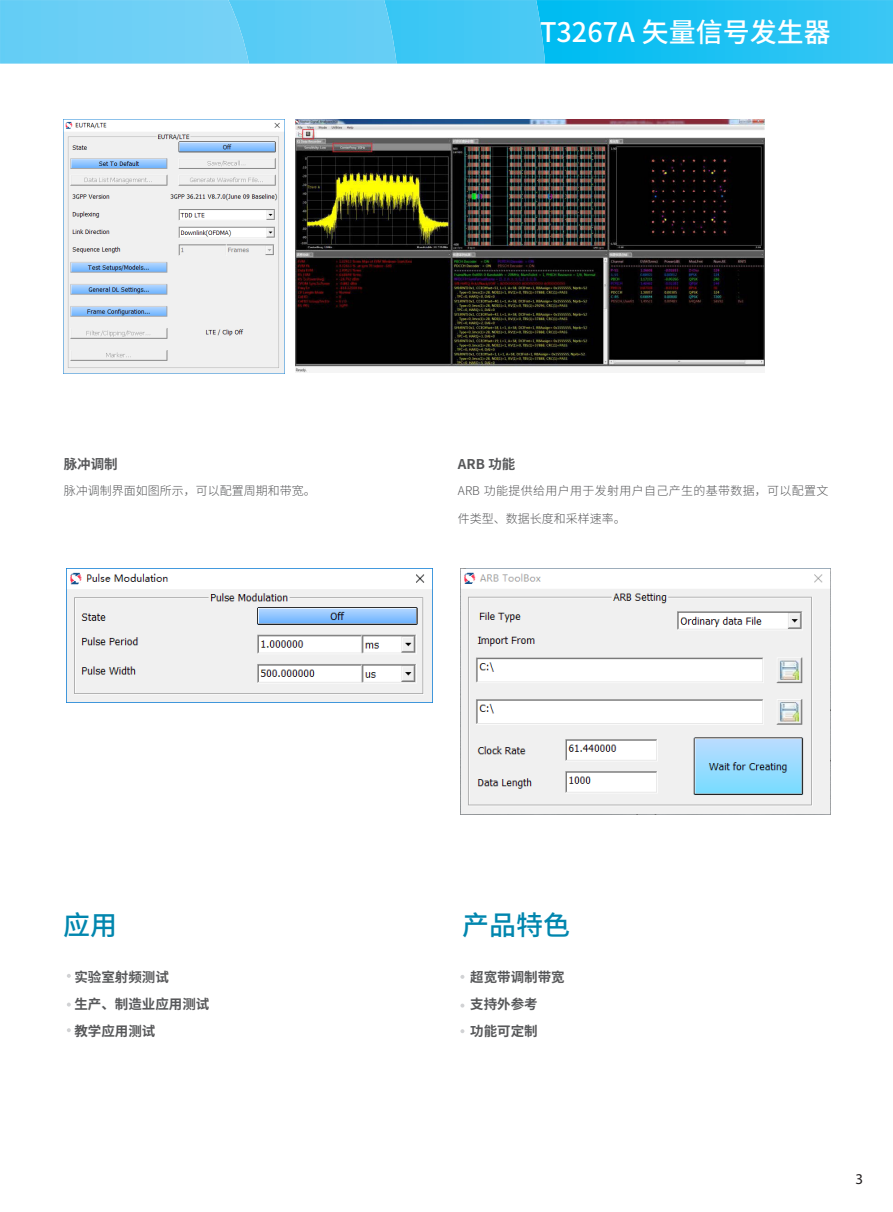
<style>
.page{position:relative;width:893px;height:1212px;background:#fff}
.page>*{position:absolute;margin:0;border:0;box-sizing:border-box;transform-origin:0 0}
.t1{font:500 27px "Source Han Sans SC";color:#fff}
.t2{font:500 27px "Source Han Sans SC";color:#0086ae}
.t3{font:15px "Myriad Pro";color:#231f20}
.t4{font:700 13.5px "Source Han Sans SC";color:#57585a}
.t5{font:300 12px "Source Han Sans SC";color:#57585a}
.t6{font:300 12px "Source Han Sans SC";letter-spacing:.025em;color:#57585a}
</style>
<div class="page">
<img style="left:545px;top:0;width:348px;height:64px">
<img style="left:397px;top:0;width:148px;height:64px">
<img style="left:249px;top:0;width:148px;height:64px">
<img style="left:0;top:0;width:249px;height:64px">
<img style="left:64px;top:119px;width:221px;height:254px">
<img style="left:296px;top:119px;width:468px;height:253px">
<img style="left:67px;top:568px;width:366px;height:134px">
<img style="left:460px;top:568px;width:371px;height:246px">
<svg style="left:67px;top:974px;width:4px;height:4px"></svg>
<svg style="left:460px;top:975px;width:4px;height:4px"></svg>
<svg style="left:67px;top:1002px;width:4px;height:4px"></svg>
<svg style="left:460px;top:1003px;width:4px;height:4px"></svg>
<svg style="left:67px;top:1028px;width:4px;height:4px"></svg>
<svg style="left:460px;top:1029px;width:4px;height:4px"></svg>
<h1 class="t1" style="left:540px;top:17px;width:292px">T3267A 矢量信号发生器</h1>
<p class="t4" style="left:64px;top:456px;width:55px">脉冲调制</p>
<p class="t5" style="left:64px;top:484px;width:254px">脉冲调制界面如图所示，可以配置周期和带宽。</p>
<p class="t4" style="left:458px;top:456px;width:59px">ARB 功能</p>
<p class="t6" style="left:458px;top:484px;width:372px">ARB 功能提供给用户用于发射用户自己产生的基带数据，可以配置文</p>
<p class="t5" style="left:458px;top:511px;width:169px">件类型、数据长度和采样速率。</p>
<p class="t2" style="left:63px;top:910px;width:55px">应用</p>
<p class="t4" style="left:74px;top:969px;width:96px">实验室射频测试</p>
<p class="t4" style="left:74px;top:996px;width:136px">生产、制造业应用测试</p>
<p class="t4" style="left:74px;top:1023px;width:82px">教学应用测试</p>
<p class="t2" style="left:462px;top:909px;width:109px">产品特色</p>
<p class="t4" style="left:470px;top:969px;width:96px">超宽带调制带宽</p>
<p class="t4" style="left:470px;top:996px;width:69px">支持外参考</p>
<p class="t4" style="left:470px;top:1023px;width:69px">功能可定制</p>
<p class="t3" style="left:855px;top:1170px;width:9px">3</p>
</div>
